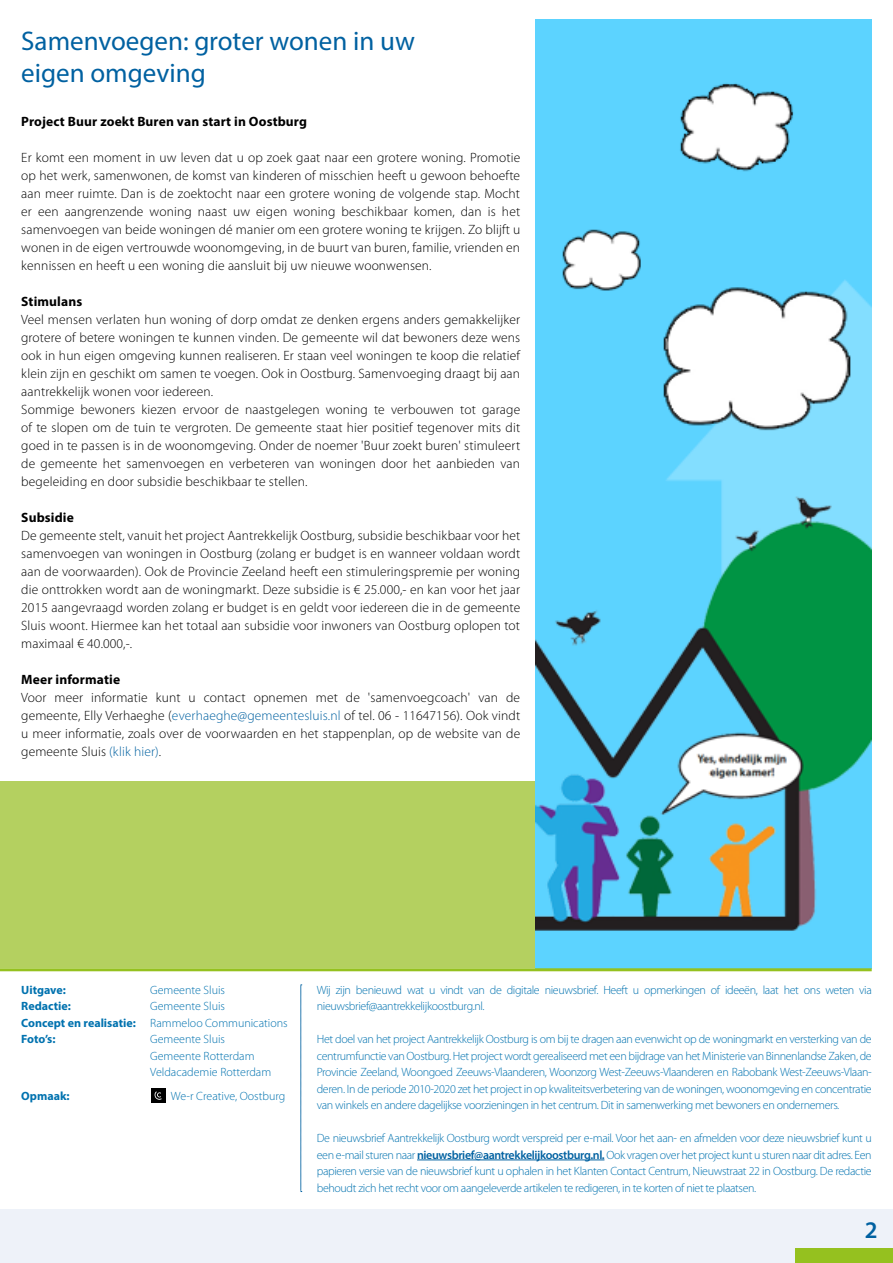
<style>
.page{position:relative;width:893px;height:1263px;background:#fff}
.page>*{position:absolute;margin:0;border:0;box-sizing:border-box;transform-origin:0 0}
.t1{font:27px/32.4px "Myriad Pro";color:#0061a1}
.t2{font:600 23.85px "Myriad Pro";color:#0061a1}
.t3{font:300 13.5px/18px "Myriad Pro";letter-spacing:.01em;color:#000;text-align:justify}
.t4{font:700 13.5px "Myriad Pro";letter-spacing:.01em;color:#000}
.t5{font:300 12px/16.5px "Myriad Pro";letter-spacing:-.03em;color:#0072af;text-align:justify}
.t6{font:300 12px/16.5px "Myriad Pro";color:#0072af}
.t7{font:700 12px "Myriad Pro";color:#0072af}
.s1{color:#0061a1}
.s2{font-weight:700}
.s3{font-weight:600;color:#0061a1}
</style>
<div class="page">
<div style="left:0;top:1209px;width:893px;height:54px;background:#eef2f9"></div>
<div style="left:795px;top:1249px;width:98px;height:14px;background:#95c11f"></div>
<div style="left:0;top:781px;width:549px;height:187px;background:#b4d060"></div>
<img style="left:536px;top:19px;width:336px;height:949px">
<hr style="left:417px;top:1159px;width:187px;height:1px;background:#0061a1">
<svg style="left:301px;top:985px;width:1px;height:207px"></svg>
<div style="left:151px;top:1088px;width:14px;height:14px;background:#000"></div>
<svg style="left:154px;top:1091px;width:8px;height:9px"></svg>
<hr style="left:0;top:968px;width:872px;height:3px;background:#95c11f">
<h1 class="t1" style="left:21px;top:24px;width:395px">Samenvoegen: groter wonen in uw eigen omgeving</h1>
<p class="t4" style="left:21px;top:113px;width:287px">Project Buur zoekt Buren van start in Oostburg</p>
<p class="t3" style="left:21px;top:148px;width:500px">Er komt een moment in uw leven dat u op zoek gaat naar een grotere woning. Promotie op het werk, samenwonen, de komst van kinderen of misschien heeft u gewoon behoefte aan meer ruimte. Dan is de zoektocht naar een grotere woning de volgende stap. Mocht er een aangrenzende woning naast uw eigen woning beschikbaar komen, dan is het samenvoegen van beide woningen dé manier om een grotere woning te krijgen. Zo blijft u wonen in de eigen vertrouwde woonomgeving, in de buurt van buren, familie, vrienden en kennissen en heeft u een woning die aansluit bij uw nieuwe woonwensen.</p>
<p class="t4" style="left:21px;top:293px;width:63px">Stimulans</p>
<p class="t3" style="left:21px;top:310px;width:500px;text-align:left">Veel mensen verlaten hun woning of dorp omdat ze denken ergens anders gemakkelijker grotere of betere woningen te kunnen vinden. De gemeente wil dat bewoners deze wens ook in hun eigen omgeving kunnen realiseren. Er staan veel woningen te koop die relatief klein zijn en geschikt om samen te voegen. Ook in Oostburg. Samenvoeging draagt bij aan aantrekkelijk wonen voor iedereen.<br>Sommige bewoners kiezen ervoor de naastgelegen woning te verbouwen tot garage of te slopen om de tuin te vergroten. De gemeente staat hier positief tegenover mits dit goed in te passen is in de woonomgeving. Onder de noemer 'Buur zoekt buren' stimuleert de gemeente het samenvoegen en verbeteren van woningen door het aanbieden van begeleiding en door subsidie beschikbaar te stellen.</p>
<p class="t4" style="left:21px;top:509px;width:54px">Subsidie</p>
<p class="t3" style="left:21px;top:526px;width:500px">De gemeente stelt, vanuit het project Aantrekkelijk Oostburg, subsidie beschikbaar voor het samenvoegen van woningen in Oostburg (zolang er budget is en wanneer voldaan wordt aan de voorwaarden). Ook de Provincie Zeeland heeft een stimuleringspremie per woning die onttrokken wordt aan de woningmarkt. Deze subsidie is € 25.000,- en kan voor het jaar 2015 aangevraagd worden zolang er budget is en geldt voor iedereen die in de gemeente Sluis woont. Hiermee kan het totaal aan subsidie voor inwoners van Oostburg oplopen tot maximaal € 40.000,-.</p>
<p class="t4" style="left:21px;top:671px;width:100px">Meer informatie</p>
<p class="t3" style="left:21px;top:688px;width:500px">Voor meer informatie kunt u contact opnemen met de 'samenvoegcoach' van de gemeente, Elly Verhaeghe (<span class="s1">everhaeghe@gemeentesluis.nl</span> of tel. 06 - 11647156). Ook vindt u meer informatie, zoals over de voorwaarden en het stappenplan, op de website van de gemeente Sluis <span class="s1">(klik hier)</span>.</p>
<p class="t7" style="left:21px;top:982px;width:46px">Uitgave:</p>
<p class="t6" style="left:150px;top:981px;width:76px">Gemeente Sluis</p>
<p class="t7" style="left:21px;top:998px;width:51px">Redactie:</p>
<p class="t6" style="left:21px;top:998px;width:268px;text-indent:129px">Gemeente Sluis<br><span class="s2">Concept en realisatie:</span> Rammeloo Communications<br><span class="s2">Foto’s:</span></p>
<p class="t6" style="left:150px;top:1031px;width:122px">Gemeente Sluis<br>Gemeente Rotterdam<br>Veldacademie Rotterdam</p>
<p class="t7" style="left:21px;top:1088px;width:50px">Opmaak:</p>
<p class="t6" style="left:171px;top:1087px;width:116px">We-r Creative, Oostburg</p>
<p class="t5" style="left:317px;top:981px;width:556px">Wij zijn benieuwd wat u vindt van de digitale nieuwsbrief. Heeft u opmerkingen of ideeën, laat het ons weten via nieuwsbrief@aantrekkelijkoostburg.nl.</p>
<p class="t5" style="left:317px;top:1031px;width:556px">Het doel van het project Aantrekkelijk Oostburg is om bij te dragen aan evenwicht op de woningmarkt en versterking van de centrumfunctie van Oostburg. Het project wordt gerealiseerd met een bijdrage van het Ministerie van Binnenlandse Zaken, de Provincie Zeeland, Woongoed Zeeuws-Vlaanderen, Woonzorg West-Zeeuws-Vlaanderen en Rabobank West-Zeeuws-Vlaan&shy;deren. In de periode 2010-2020 zet het project in op kwaliteitsverbetering van de woningen, woonomgeving en concentratie van winkels en andere dagelijkse voorzieningen in het centrum. Dit in samenwerking met bewoners en ondernemers.</p>
<p class="t5" style="left:317px;top:1130px;width:556px">De nieuwsbrief Aantrekkelijk Oostburg wordt verspreid per e-mail. Voor het aan- en afmelden voor deze nieuwsbrief kunt u een e-mail sturen naar <span class="s3">nieuwsbrief@aantrekkelijkoostburg.nl.</span> Ook vragen over het project kunt u sturen naar dit adres. Een papieren versie van de nieuwsbrief kunt u ophalen in het Klanten Contact Centrum, Nieuwstraat 22 in Oostburg. De redactie behoudt zich het recht voor om aangeleverde artikelen te redigeren, in te korten of niet te plaatsen.</p>
<h2 class="t2" style="left:865px;top:1215px;width:14px">2</h2>
</div>
